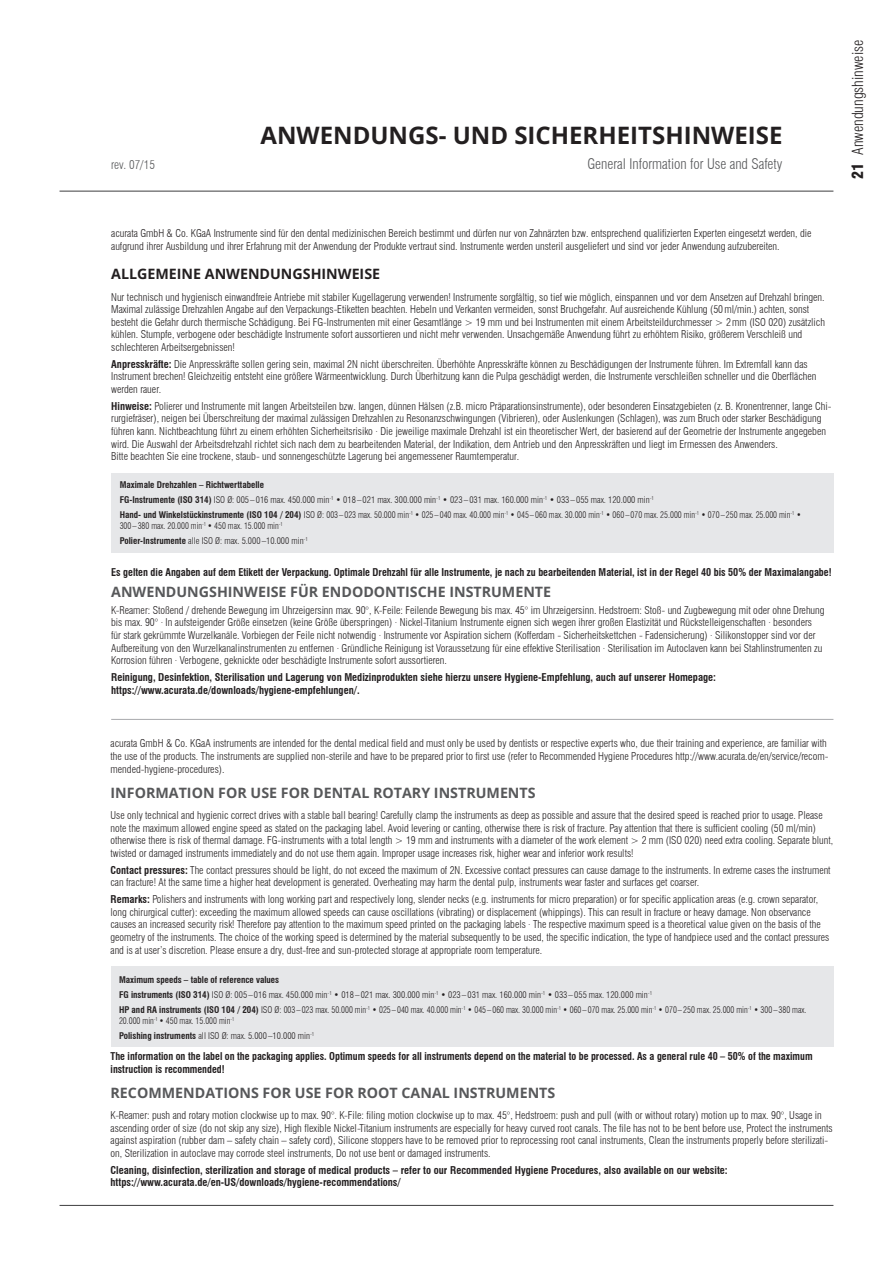
<style>
.page{position:relative;width:893px;height:1263px;background:#fff}
.page>*{position:absolute;margin:0;border:0;box-sizing:border-box;transform-origin:0 0}
.t1{font:700 24px "Open Sans";color:#231f20}
.t2{font:300 condensed 15px "Swiss 721 BT";color:#231f20}
.t3{font:900 condensed 15px "Swiss 721 BT";color:#231f20}
.t4{font:700 14.25px "Open Sans";color:#57585a}
.t5{font:300 condensed 14.25px "Swiss 721 BT";color:#57585a}
.t6{font:700 14.25px "Open Sans";color:#231f20}
.t7{font:300 condensed 12px "Swiss 721 BT";color:#57585a}
.t8{font:300 condensed 10.5px/12.6px "Swiss 721 BT";color:#231f20}
.t9{font:700 condensed 10.5px/12.6px "Swiss 721 BT";color:#231f20}
.t10{font:700 condensed 10.5px/12.6px "Swiss 721 BT";color:#231f20;scale:.96 1}
.t11{font:300 condensed 9px/15px "Swiss 721 BT";color:#231f20}
.t12{font:300 condensed 9px/15px "Swiss 721 BT";color:#231f20;scale:.93 1}
.s1{font-weight:700}
</style>
<div class="page">
<hr style="left:60px;top:191px;width:773px;height:1px;background:#3e3e3f">
<hr style="left:60px;top:1205px;width:773px;height:1px;background:#3e3e3f">
<div style="left:111px;top:473px;width:722px;height:80px;background:#e6e7e9"></div>
<div style="left:111px;top:966px;width:722px;height:81px;background:#e6e7e9"></div>
<hr style="left:111px;top:719px;width:722px;height:1px;background:#a8a9ad">
<h1 class="t1" style="left:260px;top:119px;width:523px">ANWENDUNGS- UND SICHERHEITSHINWEISE</h1>
<p class="t7" style="left:111px;top:157px;width:45px">rev. 07/15</p>
<h3 class="t5" style="left:587px;top:155px;width:197px">General Information for Use and Safety</h3>
<h2 class="t2" style="left:849px;top:155px;width:117px;rotate:-90deg">Anwendungshinweise</h2>
<h2 class="t3" style="left:849px;top:179px;width:18px;rotate:-90deg">21</h2>
<p class="t8" style="left:111px;top:227px;width:702px">acurata GmbH &amp; Co. KGaA Instrumente sind für den dental medizinischen Bereich bestimmt und dürfen nur von Zahnärzten bzw. entsprechend qualifizierten Experten eingesetzt werden, die aufgrund ihrer Ausbildung und ihrer Erfahrung mit der Anwendung der Produkte vertraut sind. Instrumente werden unsteril ausgeliefert und sind vor jeder Anwendung aufzubereiten.</p>
<h3 class="t6" style="left:111px;top:264px;width:270px">ALLGEMEINE ANWENDUNGSHINWEISE</h3>
<p class="t8" style="left:111px;top:290px;width:715px">Nur technisch und hygienisch einwandfreie Antriebe mit stabiler Kugellagerung verwenden! Instrumente sorgfältig, so tief wie möglich, einspannen und vor dem Ansetzen auf Drehzahl bringen.<br>Maximal zulässige Drehzahlen Angabe auf den Verpackungs-Etiketten beachten. Hebeln und Verkanten vermeiden, sonst Bruchgefahr. Auf ausreichende Kühlung (50ml/min.) achten, sonst besteht die Gefahr durch thermische Schädigung. Bei FG-Instrumenten mit einer Gesamtlänge &gt; 19 mm und bei Instrumenten mit einem Arbeitsteildurchmesser &gt; 2mm (ISO 020) zusätzlich kühlen. Stumpfe, verbogene oder beschädigte Instrumente sofort aussortieren und nicht mehr verwenden. Unsachgemäße Anwendung führt zu erhöhtem Risiko, größerem Verschleiß und schlechteren Arbeitsergebnissen!</p>
<p class="t8" style="left:111px;top:358px;width:707px"><span class="s1">Anpresskräfte:</span> Die Anpresskräfte sollen gering sein, maximal 2N nicht überschreiten. Überhöhte Anpresskräfte können zu Beschädigungen der Instrumente führen. Im Extremfall kann das<br>Instrument brechen! Gleichzeitig entsteht eine größere Wärmeentwicklung. Durch Überhitzung kann die Pulpa geschädigt werden, die Instrumente verschleißen schneller und die Oberflächen werden rauer.</p>
<p class="t8" style="left:111px;top:400px;width:722px"><span class="s1">Hinweise:</span> Polierer und Instrumente mit langen Arbeitsteilen bzw. langen, dünnen Hälsen (z.B. micro Präparationsinstrumente), oder besonderen Einsatzgebieten (z. B. Kronentrenner, lange Chi&shy;rurgiefräser), neigen bei Überschreitung der maximal zulässigen Drehzahlen zu Resonanzschwingungen (Vibrieren), oder Auslenkungen (Schlagen), was zum Bruch oder starker Beschädigung führen kann. Nichtbeachtung führt zu einem erhöhten Sicherheitsrisiko · Die jeweilige maximale Drehzahl ist ein theoretischer Wert, der basierend auf der Geometrie der Instrumente angegeben wird. Die Auswahl der Arbeitsdrehzahl richtet sich nach dem zu bearbeitenden Material, der Indikation, dem Antrieb und den Anpresskräften und liegt im Ermessen des Anwenders.<br>Bitte beachten Sie eine trockene, staub- und sonnengeschützte Lagerung bei angemessener Raumtemperatur.</p>
<p class="t11" style="left:120px;top:477px;width:683px"><span class="s1">Maximale Drehzahlen – Richtwerttabelle<br>FG-Instrumente (ISO 314)</span> ISO Ø: 005– 016 max. 450.000 min<sup>-1</sup> • 018–021 max. 300.000 min<sup>-1</sup> • 023– 031 max. 160.000 min<sup>-1</sup> • 033–055 max. 120.000 min<sup>-1<br></sup><span class="s1">Hand- und Winkelstückinstrumente (ISO 104 / 204)</span> ISO Ø: 003–023 max. 50.000 min<sup>-1</sup> • 025–040 max. 40.000 min<sup>-1</sup> • 045–060 max. 30.000 min<sup>-1</sup> • 060–070 max. 25.000 min<sup>-1</sup> • 070–250 max. 25.000 min<sup>-1</sup> •</p>
<p class="t12" style="left:120px;top:518px;width:204px">300– 380 max. 20.000 min<sup>-1</sup> • 450 max. 15.000 min<sup>-1<br></sup><span class="s1">Polier-Instrumente</span> alle ISO Ø: max. 5.000–10.000 min<sup>-1</sup></p>
<p class="t9" style="left:111px;top:566px;width:722px">Es gelten die Angaben auf dem Etikett der Verpackung. Optimale Drehzahl für alle Instrumente, je nach zu bearbeitenden Material, ist in der Regel 40 bis 50% der Maximalangabe!</p>
<h3 class="t4" style="left:111px;top:582px;width:441px">ANWENDUNGSHINWEISE FÜR ENDODONTISCHE INSTRUMENTE</h3>
<p class="t8" style="left:111px;top:604px;width:715px">K-Reamer: Stoßend / drehende Bewegung im Uhrzeigersinn max. 90°, K-Feile: Feilende Bewegung bis max. 45° im Uhrzeigersinn. Hedstroem: Stoß- und Zugbewegung mit oder ohne Drehung bis max. 90° · In aufsteigender Größe einsetzen (keine Größe überspringen) · Nickel-Titanium Instrumente eignen sich wegen ihrer großen Elastizität und Rückstelleigenschaften · besonders<br>für stark gekrümmte Wurzelkanäle. Vorbiegen der Feile nicht notwendig · Instrumente vor Aspiration sichern (Kofferdam - Sicherheitskettchen - Fadensicherung) · Silikonstopper sind vor der Aufbereitung von den Wurzelkanalinstrumenten zu entfernen · Gründliche Reinigung ist Voraussetzung für eine effektive Sterilisation · Sterilisation im Autoclaven kann bei Stahlinstrumenten zu Korrosion führen · Verbogene, geknickte oder beschädigte Instrumente sofort aussortieren.</p>
<p class="t9" style="left:111px;top:671px;width:606px">Reinigung, Desinfektion, Sterilisation und Lagerung von Medizinprodukten siehe hierzu unsere Hygiene-Empfehlung, auch auf unserer Homepage: https://www.acurata.de/downloads/hygiene-empfehlungen/.</p>
<p class="t8" style="left:111px;top:737px;width:719px">acurata GmbH &amp; Co. KGaA instruments are intended for the dental medical field and must only be used by dentists or respective experts who, due their training and experience, are familiar with the use of the products. The instruments are supplied non-sterile and have to be prepared prior to first use (refer to Recommended Hygiene Procedures http://www.acurata.de/en/service/recom&shy;mended-hygiene-procedures).</p>
<h3 class="t4" style="left:111px;top:783px;width:427px">INFORMATION FOR USE FOR DENTAL ROTARY INSTRUMENTS</h3>
<p class="t8" style="left:111px;top:809px;width:724px">Use only technical and hygienic correct drives with a stable ball bearing! Carefully clamp the instruments as deep as possible and assure that the desired speed is reached prior to usage. Please note the maximum allowed engine speed as stated on the packaging label. Avoid levering or canting, otherwise there is risk of fracture. Pay attention that there is sufficient cooling (50 ml/min) otherwise there is risk of thermal damage. FG-instruments with a total length &gt; 19 mm and instruments with a diameter of the work element &gt; 2 mm (ISO 020) need extra cooling. Separate blunt, twisted or damaged instruments immediately and do not use them again. Improper usage increases risk, higher wear and inferior work results!</p>
<p class="t8" style="left:111px;top:863px;width:722px"><span class="s1">Contact pressures:</span> The contact pressures should be light, do not exceed the maximum of 2N. Excessive contact pressures can cause damage to the instruments. In extreme cases the instrument can fracture! At the same time a higher heat development is generated. Overheating may harm the dental pulp, instruments wear faster and surfaces get coarser.</p>
<p class="t8" style="left:111px;top:893px;width:720px"><span class="s1">Remarks:</span> Polishers and instruments with long working part and respectively long, slender necks (e.g. instruments for micro preparation) or for specific application areas (e.g. crown separator, long chirurgical cutter): exceeding the maximum allowed speeds can cause oscillations (vibrating) or displacement (whippings). This can result in fracture or heavy damage. Non observance causes an increased security risk! Therefore pay attention to the maximum speed printed on the packaging labels · The respective maximum speed is a theoretical value given on the basis of the geometry of the instruments. The choice of the working speed is determined by the material subsequently to be used, the specific indication, the type of handpiece used and the contact pressures and is at user’s discretion. Please ensure a dry, dust-free and sun-protected storage at appropriate room temperature.</p>
<p class="t11" style="left:119px;top:972px;width:689px"><span class="s1">Maximum speeds – table of reference values<br>FG instruments (ISO 314)</span> ISO Ø: 005– 016 max. 450.000 min<sup>-1</sup> • 018–021 max. 300.000 min<sup>-1</sup> • 023– 031 max. 160.000 min<sup>-1</sup> • 033–055 max. 120.000 min<sup>-1<br></sup><span class="s1">HP and RA instruments (ISO 104 / 204)</span> ISO Ø: 003–023 max. 50.000 min<sup>-1</sup> • 025–040 max. 40.000 min<sup>-1</sup> • 045–060 max. 30.000 min<sup>-1</sup> • 060–070 max. 25.000 min<sup>-1</sup> • 070–250 max. 25.000 min<sup>-1</sup> • 300–380 max.</p>
<p class="t12" style="left:119px;top:1013px;width:211px">20.000 min<sup>-1</sup> • 450 max. 15.000 min<sup>-1<br></sup><span class="s1">Polishing instruments</span> all ISO Ø: max. 5.000–10.000 min<sup>-1</sup></p>
<p class="t10" style="left:111px;top:1050px;width:733px">The information on the label on the packaging applies. Optimum speeds for all instruments depend on the material to be processed. As a general rule 40 – 50% of the maximum instruction is recommended!</p>
<h3 class="t4" style="left:111px;top:1083px;width:446px">RECOMMENDATIONS FOR USE FOR ROOT CANAL INSTRUMENTS</h3>
<p class="t8" style="left:111px;top:1109px;width:724px">K-Reamer: push and rotary motion clockwise up to max. 90°. K-File: filing motion clockwise up to max. 45°, Hedstroem: push and pull (with or without rotary) motion up to max. 90°, Usage in ascending order of size (do not skip any size), High flexible Nickel-Titanium instruments are especially for heavy curved root canals. The file has not to be bent before use, Protect the instruments against aspiration (rubber dam – safety chain – safety cord), Silicone stoppers have to be removed prior to reprocessing root canal instruments, Clean the instruments properly before sterilizati&shy;on, Sterilization in autoclave may corrode steel instruments, Do not use bent or damaged instruments.</p>
<p class="t9" style="left:111px;top:1164px;width:619px">Cleaning, disinfection, sterilization and storage of medical products – refer to our Recommended Hygiene Procedures, also available on our website: https://www.acurata.de/en-US/downloads/hygiene-recommendations/</p>
</div>
